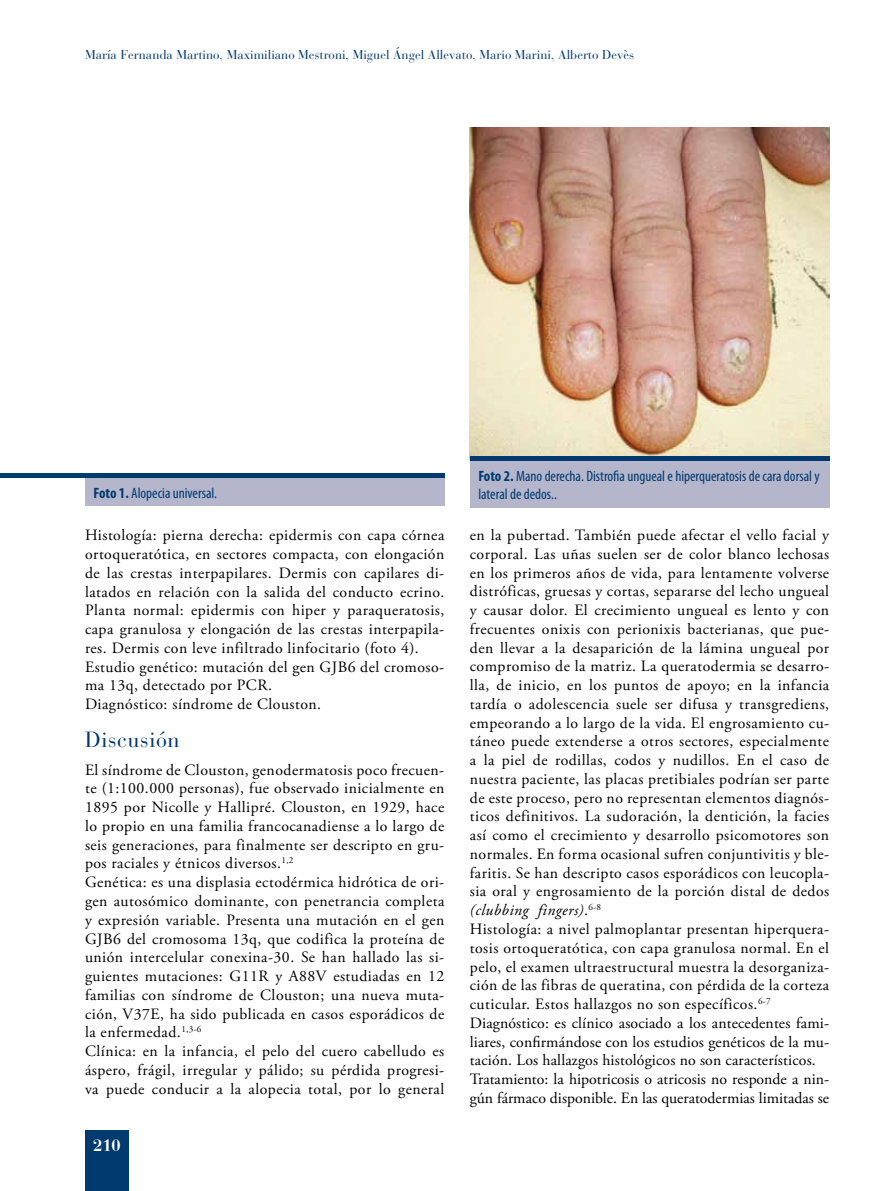
<style>
.page{position:relative;width:893px;height:1191px;background:#fff}
.page>*{position:absolute;margin:0;border:0;box-sizing:border-box;transform-origin:0 0}
.t1{font:21.75px "Bauer Bodoni";letter-spacing:.03em;color:#003a6f}
.t2{font:700 16.5px "Bauer Bodoni";color:#fff}
.t3{font:15.75px/18.8px "Adobe Garamond Pro";letter-spacing:.03em;color:#000}
.t4{font:condensed 15px/18.8px "Myriad Pro";color:#003a6f}
.t5{font:12.75px "Bauer Bodoni";color:#003a6f}
.s1{font-weight:700}
.s2{font-style:italic}
</style>
<div class="page">
<div style="left:85px;top:1130px;width:44px;height:61px;background:#003a6f"></div>
<div style="left:85px;top:477px;width:359px;height:29px;background:#b5b6cc"></div>
<hr style="left:0;top:473px;width:444px;height:4px;background:#003a6f">
<img style="left:470px;top:128px;width:359px;height:329px">
<div style="left:470px;top:461px;width:359px;height:47px;background:#b5b6cc"></div>
<hr style="left:470px;top:457px;width:359px;height:4px;background:#003a6f">
<p class="t5" style="left:85px;top:47px;width:550px">María Fernanda Martino, Maximiliano Mestroni, Miguel Ángel Allevato, Mario Marini, Alberto Devès</p>
<p class="t4" style="left:94px;top:483px;width:125px"><span class="s1">Foto 1.</span> Alopecia universal.</p>
<p class="t3" style="left:85px;top:526px;width:361px">Histología: pierna derecha: epidermis con capa córnea ortoqueratótica, en sectores compacta, con elongación de las crestas interpapilares. Dermis con capilares di&shy;latados en relación con la salida del conducto ecrino.<br>Planta normal: epidermis con hiper y paraqueratosis, capa granulosa y elongación de las crestas interpapila&shy;res. Dermis con leve infiltrado linfocitario (foto 4).<br>Estudio genético: mutación del gen GJB6 del cromoso&shy;ma 13q, detectado por PCR.<br>Diagnóstico: síndrome de Clouston.</p>
<h1 class="t1" style="left:85px;top:726px;width:96px">Discusión</h1>
<p class="t3" style="left:85px;top:761px;width:361px">El síndrome de Clouston, genodermatosis poco frecuen&shy;te (1:100.000 personas), fue observado inicialmente en 1895 por Nicolle y Hallipré. Clouston, en 1929, hace lo propio en una familia francocanadiense a lo largo de seis generaciones, para finalmente ser descripto en gru&shy;pos raciales y étnicos diversos.<sup>1,2<br></sup>Genética: es una displasia ectodérmica hidrótica de ori&shy;gen autosómico dominante, con penetrancia completa y expresión variable. Presenta una mutación en el gen GJB6 del cromosoma 13q, que codifica la proteína de unión intercelular conexina-30. Se han hallado las si&shy;guientes mutaciones: G11R y A88V estudiadas en 12 familias con síndrome de Clouston; una nueva muta&shy;ción, V37E, ha sido publicada en casos esporádicos de la enfermedad.<sup>1,3-6<br></sup>Clínica: en la infancia, el pelo del cuero cabelludo es áspero, frágil, irregular y pálido; su pérdida progresi&shy;va puede conducir a la alopecia total, por lo general</p>
<p class="t2" style="left:93px;top:1135px;width:29px">210</p>
<p class="t4" style="left:478px;top:466px;width:343px"><span class="s1">Foto 2.</span> Mano derecha. Distrofia ungueal e hiperqueratosis de cara dorsal y lateral de dedos..</p>
<p class="t3" style="left:470px;top:526px;width:361px">en la pubertad. También puede afectar el vello facial y corporal. Las uñas suelen ser de color blanco lechosas en los primeros años de vida, para lentamente volverse distróficas, gruesas y cortas, separarse del lecho ungueal y causar dolor. El crecimiento ungueal es lento y con frecuentes onixis con perionixis bacterianas, que pue&shy;den llevar a la desaparición de la lámina ungueal por compromiso de la matriz. La queratodermia se desarro&shy;lla, de inicio, en los puntos de apoyo; en la infancia tardía o adolescencia suele ser difusa y transgrediens, empeorando a lo largo de la vida. El engrosamiento cu&shy;táneo puede extenderse a otros sectores, especialmente a la piel de rodillas, codos y nudillos. En el caso de nuestra paciente, las placas pretibiales podrían ser parte de este proceso, pero no representan elementos diagnós&shy;ticos definitivos. La sudoración, la dentición, la facies así como el crecimiento y desarrollo psicomotores son normales. En forma ocasional sufren conjuntivitis y ble&shy;faritis. Se han descripto casos esporádicos con leucopla&shy;sia oral y engrosamiento de la porción distal de dedos <span class="s2">(clubbing fingers)</span>.<sup>6-8<br></sup>Histología: a nivel palmoplantar presentan hiperquera&shy;tosis ortoqueratótica, con capa granulosa normal. En el pelo, el examen ultraestructural muestra la desorganiza&shy;ción de las fibras de queratina, con pérdida de la corteza cuticular. Estos hallazgos no son específicos.<sup>6-7<br></sup>Diagnóstico: es clínico asociado a los antecedentes fami&shy;liares, confirmándose con los estudios genéticos de la mu&shy;tación. Los hallazgos histológicos no son característicos.<br>Tratamiento: la hipotricosis o atricosis no responde a nin&shy;gún fármaco disponible. En las queratodermias limitadas se</p>
</div>
